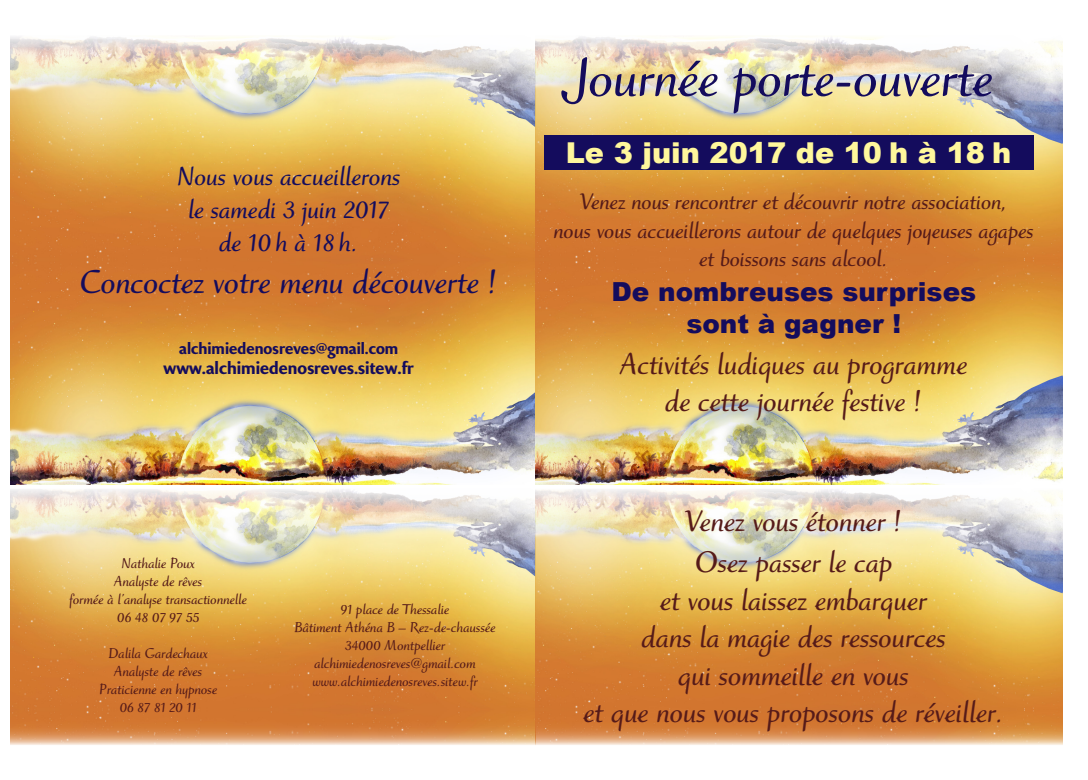
<style>
.page{position:relative;width:1088px;height:780px;background:#fff}
.page>*{position:absolute;margin:0;border:0;box-sizing:border-box;transform-origin:0 0}
.t1{font:700 57.5px "Ruzicka Freehand LH";color:#140c5d}
.t2{font:700 35px "Ruzicka Freehand LH";color:#140c5d}
.t3{font:700 31.25px/37.5px "Ruzicka Freehand LH";color:#561b19;text-align:center}
.t4{font:900 28.75px "Arial";color:#fff79c}
.t5{font:700 27.5px "Ruzicka Freehand LH";color:#140c5d}
.t6{font:900 26.25px/31.5px "Arial";color:#140c5d;text-align:center}
.t7{font:700 23.75px/28.5px "Ruzicka Freehand LH";color:#561b19;text-align:center}
.t8{font:700 16.25px "Presence";color:#140c5d}
.t9{font:700 15px "Ruzicka Freehand LH";color:#561b19}
.t10{font:700 15px "Presence";color:#140c5d}
</style>
<div class="page">
<img style="left:11px;top:37px;width:1051px;height:437px">
<img style="left:11px;top:474px;width:1051px;height:271px">
<div style="left:544px;top:135px;width:489px;height:34px;background:#140c5d"></div>
<p class="t5" style="left:177px;top:160px;width:225px">Nous vous accueillerons</p>
<p class="t5" style="left:188px;top:193px;width:202px">le samedi 3 juin 2017</p>
<p class="t5" style="left:219px;top:226px;width:141px">de 10 h à 18 h.</p>
<p class="t2" style="left:80px;top:261px;width:420px">Concoctez votre menu découverte !</p>
<p class="t10" style="left:179px;top:340px;width:220px">alchimiedenosreves@gmail.com</p>
<p class="t8" style="left:164px;top:358px;width:252px">www.alchimiedenosreves.sitew.fr</p>
<p class="t9" style="left:121px;top:554px;width:75px">Nathalie Poux</p>
<p class="t9" style="left:114px;top:572px;width:90px">Analyste de rêves</p>
<p class="t9" style="left:70px;top:590px;width:179px">formée à l’analyse transactionnelle</p>
<p class="t9" style="left:117px;top:608px;width:84px">06 48 07 97 55</p>
<p class="t9" style="left:108px;top:644px;width:101px">Dalila Gardechaux</p>
<p class="t9" style="left:114px;top:662px;width:90px">Analyste de rêves</p>
<p class="t9" style="left:99px;top:680px;width:120px">Praticienne en hypnose</p>
<p class="t9" style="left:120px;top:698px;width:79px">06 87 81 20 11</p>
<p class="t9" style="left:341px;top:600px;width:110px">91 place de Thessalie</p>
<p class="t9" style="left:295px;top:618px;width:203px">Bâtiment Athéna B – Rez-de-chaussée</p>
<p class="t9" style="left:345px;top:636px;width:102px">34000 Montpellier</p>
<p class="t9" style="left:314px;top:654px;width:163px">alchimiedenosreves@gmail.com</p>
<p class="t9" style="left:312px;top:672px;width:167px">www.alchimiedenosreves.sitew.fr</p>
<p class="t1" style="left:566px;top:44px;width:429px">Journée porte-ouverte</p>
<p class="t4" style="left:566px;top:131px;width:447px">Le 3 juin 2017 de 10 h à 18 h</p>
<p class="t7" style="left:554px;top:188px;width:482px">Venez nous rencontrer et découvrir notre association,<br>nous vous accueillerons autour de quelques joyeuses agapes et boissons sans alcool.</p>
<p class="t6" style="left:611px;top:275px;width:366px">De nombreuses surprises sont à gagner !</p>
<p class="t3" style="left:620px;top:346px;width:349px">Activités ludiques au programme de cette journée festive !</p>
<p class="t3" style="left:685px;top:503px;width:219px">Venez vous étonner !</p>
<p class="t3" style="left:584px;top:544px;width:421px">Osez passer le cap<br>et vous laissez embarquer<br>dans la magie des ressources<br>qui sommeille en vous<br>et que nous vous proposons de réveiller.</p>
</div>
